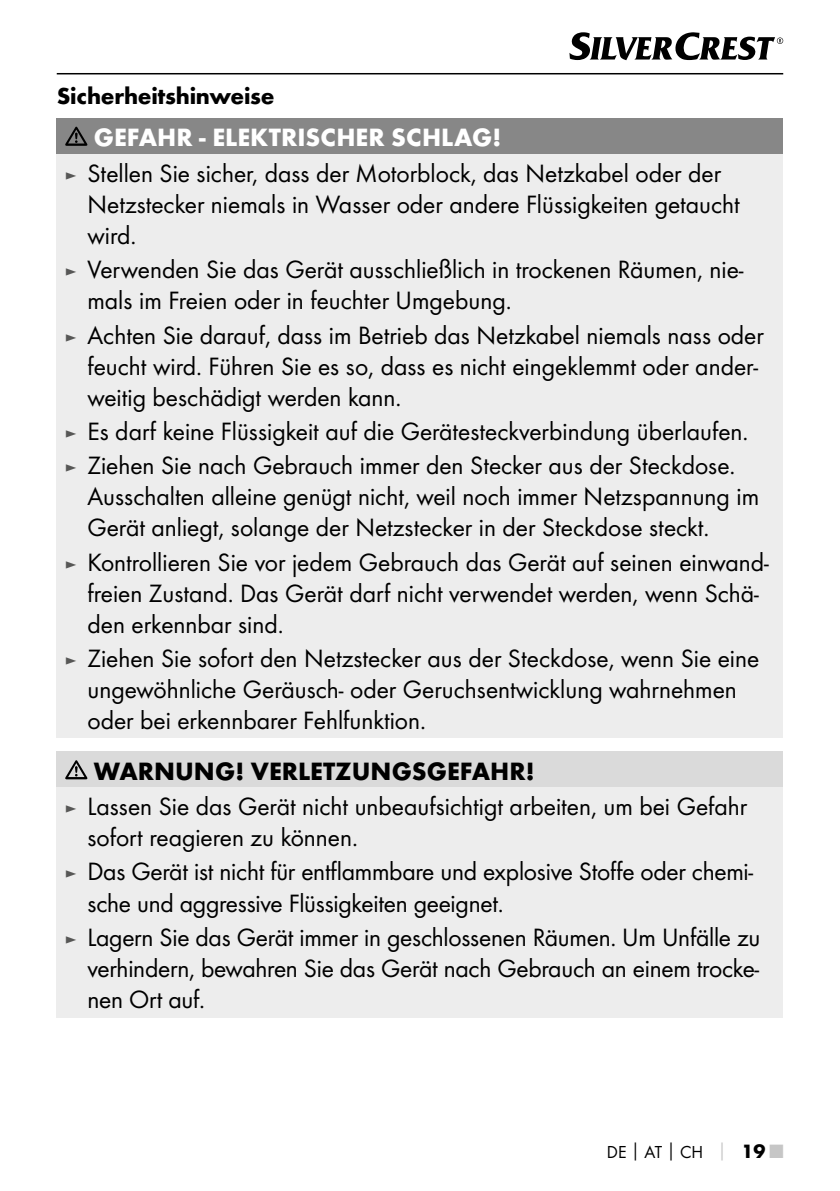
<style>
.page{position:relative;width:840px;height:1191px;background:#fff}
.page>*{position:absolute;margin:0;border:0;box-sizing:border-box;transform-origin:0 0}
.t1{font:26px/31.2px "Futura Boo";color:#000}
.t2{font:700 26px "Futura";color:#fff}
.t3{font:700 26px "Futura";color:#000}
.t4{font:700 24px "Futura";letter-spacing:-.01em;color:#000}
.t5{font:18px "Futura Boo";color:#000}
.s1{font-size:18px;color:#575756}
.s2{font-family:"Futura";font-weight:700}
.s3{font-family:"Futura";font-weight:700;color:#c6c6c6}
.s4{font-family:"Futura";font-weight:700;font-size:20px}
.s5{font-family:"Futura";font-weight:700;font-size:20px;color:#c6c6c6}
</style>
<div class="page">
<hr style="left:57px;top:73px;width:725px;height:1px;background:#000">
<svg style="left:569px;top:32px;width:213px;height:28px"></svg>
<div style="left:57px;top:118px;width:725px;height:36px;background:#878787"></div>
<div style="left:57px;top:154px;width:725px;height:583px;background:#ededed"></div>
<svg style="left:65px;top:127px;width:22px;height:19px"></svg>
<div style="left:57px;top:751px;width:725px;height:36px;background:#dadada"></div>
<div style="left:57px;top:787px;width:725px;height:231px;background:#ededed"></div>
<svg style="left:65px;top:760px;width:22px;height:19px"></svg>
<p class="t4" style="left:57px;top:81px;width:219px">Sicherheitshinweise</p>
<p class="t2" style="left:94px;top:121px;width:408px">GEFAHR - ELEKTRISCHER SCHLAG!</p>
<p class="t1" style="left:87px;top:157px;width:653px;text-indent:-23px"><span class="s1">►</span> Stellen Sie sicher, dass der Motorblock, das Netzkabel oder der<br>Netzstecker niemals in Wasser oder andere Flüssigkeiten getaucht wird.</p>
<p class="t1" style="left:87px;top:254px;width:657px;text-indent:-23px"><span class="s1">►</span> Verwenden Sie das Gerät ausschließlich in trockenen Räumen, nie&shy;mals im Freien oder in feuchter Umgebung.</p>
<p class="t1" style="left:87px;top:319px;width:677px;text-indent:-23px"><span class="s1">►</span> Achten Sie darauf, dass im Betrieb das Netzkabel niemals nass oder feucht wird. Führen Sie es so, dass es nicht eingeklemmt oder ander&shy;weitig beschädigt werden kann.</p>
<p class="t1" style="left:65px;top:414px;width:681px;line-height:34px"><span class="s1">►</span> Es darf keine Flüssigkeit auf die Gerätesteckverbindung überlaufen. <span class="s1">►</span> Ziehen Sie nach Gebrauch immer den Stecker aus der Steckdose.</p>
<p class="t1" style="left:87px;top:481px;width:672px">Ausschalten alleine genügt nicht, weil noch immer Netzspannung im<br>Gerät anliegt, solange der Netzstecker in der Steckdose steckt.</p>
<p class="t1" style="left:87px;top:546px;width:682px;text-indent:-23px"><span class="s1">►</span> Kontrollieren Sie vor jedem Gebrauch das Gerät auf seinen einwand&shy;freien Zustand. Das Gerät darf nicht verwendet werden, wenn Schä&shy;den erkennbar sind.</p>
<p class="t1" style="left:87px;top:642px;width:673px;text-indent:-23px"><span class="s1">►</span> Ziehen Sie sofort den Netzstecker aus der Steckdose, wenn Sie eine ungewöhnliche Geräusch- oder Geruchsentwicklung wahrnehmen oder bei erkennbarer Fehlfunktion.</p>
<p class="t3" style="left:94px;top:755px;width:442px">WARNUNG! VERLETZUNGSGEFAHR!</p>
<p class="t1" style="left:87px;top:790px;width:661px;text-indent:-23px"><span class="s1">►</span> Lassen Sie das Gerät nicht unbeaufsichtigt arbeiten, um bei Gefahr sofort reagieren zu können.</p>
<p class="t1" style="left:87px;top:856px;width:667px;text-indent:-23px"><span class="s1">►</span> Das Gerät ist nicht für entflammbare und explosive Stoffe oder chemi&shy;sche und aggressive Flüssigkeiten geeignet.</p>
<p class="t1" style="left:87px;top:921px;width:674px;text-align:justify;text-indent:-23px"><span class="s1">►</span> Lagern Sie das Gerät immer in geschlossenen Räumen. Um Unfälle zu verhindern, bewahren Sie das Gerät nach Gebrauch an einem trocke&shy;nen Ort auf.</p>
<p class="t5" style="left:606px;top:1141px;width:178px">DE<span class="s2">│</span>AT<span class="s2">│</span>CH <span class="s3">│</span> <span class="s4">19</span> <span class="s5">■</span></p>
</div>
